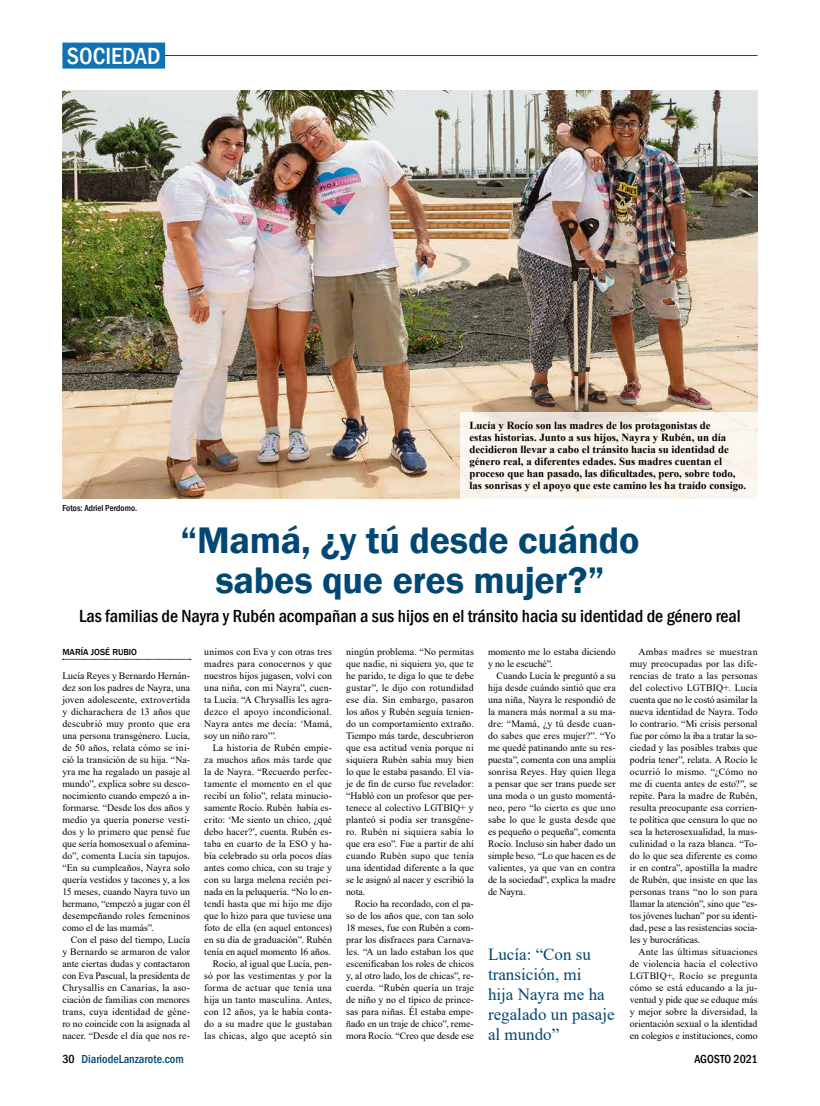
<style>
.page{position:relative;width:820px;height:1106px;background:#fff}
.page>*{position:absolute;margin:0;border:0;box-sizing:border-box;transform-origin:0 0}
.t1{font:600 38px/40px "Franklin Gothic";letter-spacing:-.01em;color:#004773;text-align:center}
.t2{font:500 condensed 24px "Franklin Gothic";color:#fff}
.t3{font:500 condensed 18px "Franklin Gothic";color:#000}
.t4{font:17px/20px "Times New Roman";color:#004773}
.t5{font:500 condensed 12px "Franklin Gothic";color:#004773}
.t6{font:500 condensed 12px "Franklin Gothic";color:#000}
.t7{font:700 10.8px/12px "Times New Roman";color:#000}
.t8{font:9.8px/12px "Times New Roman";letter-spacing:.005em;color:#000;text-align:justify}
.t9{font:500 condensed 9px "Franklin Gothic";color:#000}
.t10{font:500 9px "Franklin Gothic";color:#000}
.s1{color:#000}
</style>
<div class="page">
<hr style="left:62px;top:55px;width:695px;height:1px;background:#004773">
<img style="left:62px;top:90px;width:695px;height:409px">
<svg style="left:460px;top:412px;width:297px;height:87px;fill:#fbf5ee"></svg>
<div style="left:62px;top:43px;width:103px;height:26px;background:#1072b0"></div>
<svg style="left:63px;top:659px;width:128px;height:1px"></svg>
<h2 class="t2" style="left:67px;top:40px;width:95px">SOCIEDAD</h2>
<p class="t9" style="left:62px;top:502px;width:76px">Fotos: Adriel Perdomo.</p>
<p class="t7" style="left:469px;top:419px;width:278px">Lucía y Rocío son las madres de los protagonistas de<br>estas historias. Junto a sus hijos, Nayra y Rubén, un día decidieron llevar a cabo el tránsito hacia su identidad de género real, a diferentes edades. Sus madres cuentan el proceso que han pasado, las dificultades, pero, sobre todo, las sonrisas y el apoyo que este camino les ha traído consigo.</p>
<h1 class="t1" style="left:180px;top:521px;width:460px">“Mamá, ¿y tú desde cuándo sabes que eres mujer?”</h1>
<h3 class="t3" style="left:79px;top:604px;width:663px">Las familias de Nayra y Rubén acompañan a sus hijos en el tránsito hacia su identidad de género real</h3>
<p class="t10" style="left:62px;top:646px;width:76px">MARÍA JOSÉ RUBIO</p>
<p class="t8" style="left:62px;top:669px;width:129px">Lucía Reyes y Bernardo Hernán&shy;dez son los padres de Nayra, una joven adolescente, extrovertida y dicharachera de 13 años que descubrió muy pronto que era una persona transgénero. Lucía, de 50 años, relata cómo se ini&shy;ció la transición de su hija. “Na&shy;yra me ha regalado un pasaje al mundo”, explica sobre su desco&shy;nocimiento cuando empezó a in&shy;formarse. “Desde los dos años y medio ya quería ponerse vesti&shy;dos y lo primero que pensé fue que sería homosexual o afemina&shy;do”, comenta Lucía sin tapujos. “En su cumpleaños, Nayra solo quería vestidos y tacones y, a los 15 meses, cuando Nayra tuvo un hermano, “empezó a jugar con él desempeñando roles femeninos como el de las mamás”.</p>
<p class="t8" style="left:62px;top:933px;width:129px;text-indent:9px">Con el paso del tiempo, Lucía y Bernardo se armaron de valor ante ciertas dudas y contactaron con Eva Pascual, la presidenta de Chrysallis en Canarias, la aso&shy;ciación de familias con menores trans, cuya identidad de géne&shy;ro no coincide con la asignada al nacer. “Desde el día que nos re-</p>
<p class="t8" style="left:204px;top:645px;width:129px">unimos con Eva y con otras tres madres para conocernos y que nuestros hijos jugasen, volví con una niña, con mi Nayra”, cuen&shy;ta Lucía. “A Chrysallis les agra&shy;dezco el apoyo incondicional.<br>Nayra antes me decía: ‘Mamá, soy un niño raro’”.</p>
<p class="t8" style="left:204px;top:741px;width:129px;text-align:right">La historia de Rubén empie&shy;za muchos años más tarde que la de Nayra. “Recuerdo perfec&shy;tamente el momento en el que recibí un folio”, relata minucio&shy;samente Rocío. Rubén había es&shy;crito: ‘Me siento un chico, ¿qué debo hacer?’, cuenta. Rubén es&shy;taba en cuarto de la ESO y ha&shy;bía celebrado su orla pocos días antes como chica, con su traje y con su larga melena recién pei&shy;nada en la peluquería. “No lo en&shy;tendí hasta que mi hijo me dijo que lo hizo para que tuviese una foto de ella (en aquel entonces) en su día de graduación”. Rubén tenía en aquel momento 16 años.<br>Rocío, al igual que Lucía, pen&shy;só por las vestimentas y por la forma de actuar que tenía una hija un tanto masculina. Antes, con 12 años, ya le había conta&shy;do a su madre que le gustaban las chicas, algo que aceptó sin</p>
<p class="t8" style="left:346px;top:645px;width:129px">ningún problema. “No permitas que nadie, ni siquiera yo, que te he parido, te diga lo que te debe gustar”, le dijo con rotundidad ese día. Sin embargo, pasaron los años y Rubén seguía tenien&shy;do un comportamiento extraño.<br>Tiempo más tarde, descubrieron que esa actitud venía porque ni siquiera Rubén sabía muy bien lo que le estaba pasando. El via&shy;je de fin de curso fue revelador: “Habló con un profesor que per&shy;tenece al colectivo LGTBIQ+ y planteó si podía ser transgéne&shy;ro. Rubén ni siquiera sabía lo que era eso”. Fue a partir de ahí cuando Rubén supo que tenía una identidad diferente a la que se le asignó al nacer y escribió la nota.</p>
<p class="t8" style="left:346px;top:897px;width:129px;text-indent:9px">Rocío ha recordado, con el pa&shy;so de los años que, con tan solo 18 meses, fue con Rubén a com&shy;prar los disfraces para Carnava&shy;les. “A un lado estaban los que escenificaban los roles de chicos y, al otro lado, los de chicas”, re&shy;cuerda. “Rubén quería un traje de niño y no el típico de prince&shy;sas para niñas. Él estaba empe&shy;ñado en un traje de chico”, reme&shy;mora Rocío. “Creo que desde ese</p>
<p class="t8" style="left:488px;top:645px;width:129px">momento me lo estaba diciendo y no le escuché”.</p>
<p class="t8" style="left:488px;top:669px;width:129px;text-indent:9px">Cuando Lucía le preguntó a su hija desde cuándo sintió que era una niña, Nayra le respondió de la manera más normal a su ma&shy;dre: “Mamá, ¿y tú desde cuan&shy;do sabes que eres mujer?”. “Yo me quedé patinando ante su res&shy;puesta”, comenta con una amplia sonrisa Reyes. Hay quien llega a pensar que ser trans puede ser una moda o un gusto momentá&shy;neo, pero “lo cierto es que uno sabe lo que le gusta desde que es pequeño o pequeña”, comenta Rocío. Incluso sin haber dado un simple beso. “Lo que hacen es de valientes, ya que van en contra de la sociedad”, explica la madre de Nayra.</p>
<h3 class="t4" style="left:488px;top:944px;width:128px">Lucía: “Con su transición, mi<br>hija Nayra me ha regalado un pasaje al mundo”</h3>
<p class="t8" style="left:629px;top:645px;width:129px;text-indent:9px">Ambas madres se muestran muy preocupadas por las dife&shy;rencias de trato a las personas del colectivo LGTBIQ+. Lucía cuenta que no le costó asimilar la nueva identidad de Nayra. Todo lo contrario. “Mi crisis personal fue por cómo la iba a tratar la so&shy;ciedad y las posibles trabas que podría tener”, relata. A Rocío le ocurrió lo mismo. “¿Cómo no me di cuenta antes de esto?”, se repite. Para la madre de Rubén, resulta preocupante esa corrien&shy;te política que censura lo que no sea la heterosexualidad, la mas&shy;culinidad o la raza blanca. “To&shy;do lo que sea diferente es como ir en contra”, apostilla la madre de Rubén, que insiste en que las personas trans “no lo son para llamar la atención”, sino que “es&shy;tos jóvenes luchan” por su identi&shy;dad, pese a las resistencias socia&shy;les y burocráticas.</p>
<p class="t8" style="left:629px;top:945px;width:129px;text-indent:9px">Ante las últimas situaciones de violencia hacia el colectivo LGTBIQ+, Rocío se pregunta cómo se está educando a la ju&shy;ventud y pide que se eduque más y mejor sobre la diversidad, la orientación sexual o la identidad en colegios e instituciones, como</p>
<p class="t5" style="left:62px;top:1050px;width:123px"><span class="s1">30</span> DiariodeLanzarote.com</p>
<p class="t6" style="left:694px;top:1050px;width:65px">AGOSTO 2021</p>
</div>
